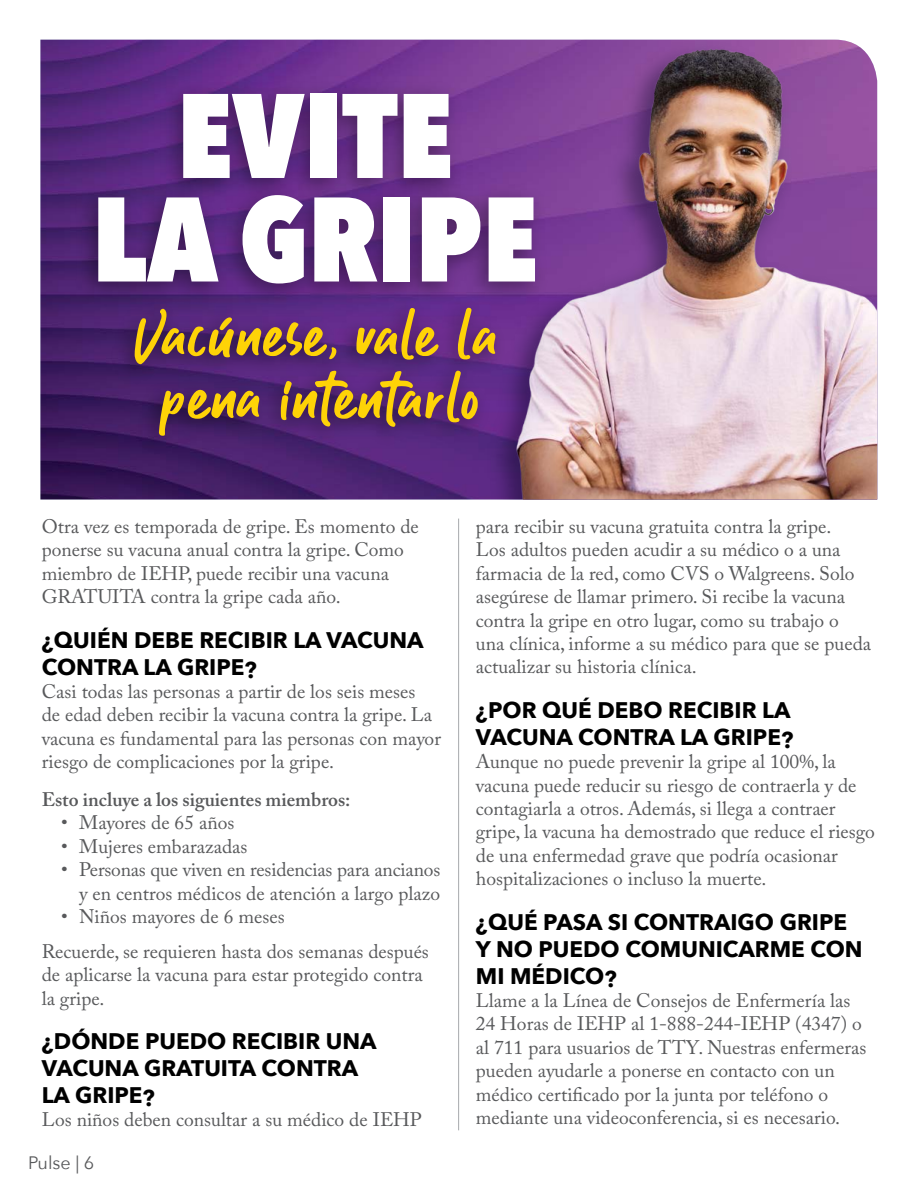
<style>
.page{position:relative;width:918px;height:1188px;background:#fff}
.page>*{position:absolute;margin:0;border:0;box-sizing:border-box;transform-origin:0 0}
.t1{font:700 22.5px/27px "Avenir Next";color:#000}
.t2{font:19.5px/23.4px "Adobe Caslon Pro";color:#58595b}
.t3{font:600 19.5px "Adobe Caslon Pro";color:#58595b}
.t4{font:18px "Avenir Next";color:#58595b}
</style>
<div class="page">
<img style="left:40px;top:40px;width:415px;height:460px">
<img style="left:455px;top:40px;width:422px;height:460px">
<img style="left:108px;top:314px;width:405px;height:149px">
<svg style="left:135px;top:314px;width:201px;height:50px"></svg>
<svg style="left:356px;top:314px;width:83px;height:46px"></svg>
<svg style="left:458px;top:314px;width:37px;height:46px"></svg>
<svg style="left:159px;top:390px;width:100px;height:46px"></svg>
<svg style="left:281px;top:371px;width:197px;height:56px"></svg>
<img style="left:68px;top:74px;width:486px;height:240px">
<svg style="left:183px;top:94px;width:122px;height:84px"></svg>
<div style="left:310px;top:94px;width:26px;height:84px;background:#fff"></div>
<svg style="left:342px;top:94px;width:56px;height:84px"></svg>
<svg style="left:404px;top:94px;width:46px;height:84px"></svg>
<svg style="left:98px;top:197px;width:121px;height:85px"></svg>
<svg style="left:243px;top:195px;width:61px;height:89px"></svg>
<svg style="left:314px;top:197px;width:63px;height:85px"></svg>
<div style="left:383px;top:197px;width:27px;height:85px;background:#fff"></div>
<svg style="left:422px;top:197px;width:58px;height:85px"></svg>
<svg style="left:489px;top:197px;width:46px;height:85px"></svg>
<hr style="left:458px;top:519px;width:1px;height:611px;background:#a7a9ac">
<p class="t2" style="left:42px;top:514px;width:379px">Otra vez es temporada de gripe. Es momento de ponerse su vacuna anual contra la gripe. Como miembro de IEHP, puede recibir una vacuna GRATUITA contra la gripe cada año.</p>
<p class="t1" style="left:42px;top:626px;width:383px">¿QUIÉN DEBE RECIBIR LA VACUNA<br>CONTRA LA GRIPE?</p>
<p class="t2" style="left:42px;top:679px;width:401px">Casi todas las personas a partir de los seis meses<br>de edad deben recibir la vacuna contra la gripe. La vacuna es fundamental para las personas con mayor riesgo de complicaciones por la gripe.</p>
<p class="t3" style="left:42px;top:788px;width:310px">Esto incluye a los siguientes miembros:</p>
<p class="t2" style="left:61px;top:811px;width:175px">• Mayores de 65 años</p>
<p class="t2" style="left:61px;top:834px;width:188px">• Mujeres embarazadas</p>
<p class="t2" style="left:61px;top:858px;width:381px;text-align:right">• Personas que viven en residencias para ancianos y en centros médicos de atención a largo plazo</p>
<p class="t2" style="left:42px;top:899px;width:389px;line-height:34.8px;text-indent:19px">• Niños mayores de 6 meses<br>Recuerde, se requieren hasta dos semanas después</p>
<p class="t2" style="left:42px;top:963px;width:383px">de aplicarse la vacuna para estar protegido contra la gripe.</p>
<p class="t1" style="left:42px;top:1027px;width:337px">¿DÓNDE PUEDO RECIBIR UNA<br>VACUNA GRATUITA CONTRA<br>LA GRIPE?</p>
<p class="t2" style="left:42px;top:1108px;width:382px">Los niños deben consultar a su médico de IEHP</p>
<p class="t4" style="left:28px;top:1148px;width:68px">Pulse | 6</p>
<p class="t2" style="left:476px;top:514px;width:397px">para recibir su vacuna gratuita contra la gripe.<br>Los adultos pueden acudir a su médico o a una farmacia de la red, como CVS o Walgreens. Solo asegúrese de llamar primero. Si recibe la vacuna contra la gripe en otro lugar, como su trabajo o una clínica, informe a su médico para que se pueda actualizar su historia clínica.</p>
<p class="t1" style="left:476px;top:696px;width:319px">¿POR QUÉ DEBO RECIBIR LA<br>VACUNA CONTRA LA GRIPE?</p>
<p class="t2" style="left:476px;top:750px;width:401px">Aunque no puede prevenir la gripe al 100%, la vacuna puede reducir su riesgo de contraerla y de contagiarla a otros. Además, si llega a contraer gripe, la vacuna ha demostrado que reduce el riesgo de una enfermedad grave que podría ocasionar hospitalizaciones o incluso la muerte.</p>
<p class="t1" style="left:476px;top:908px;width:388px">¿QUÉ PASA SI CONTRAIGO GRIPE<br>Y NO PUEDO COMUNICARME CON<br>MI MÉDICO?</p>
<p class="t2" style="left:476px;top:988px;width:392px">Llame a la Línea de Consejos de Enfermería las 24 Horas de IEHP al 1-888-244-IEHP (4347) o al 711 para usuarios de TTY. Nuestras enfermeras pueden ayudarle a ponerse en contacto con un médico certificado por la junta por teléfono o mediante una videoconferencia, si es necesario.</p>
</div>
